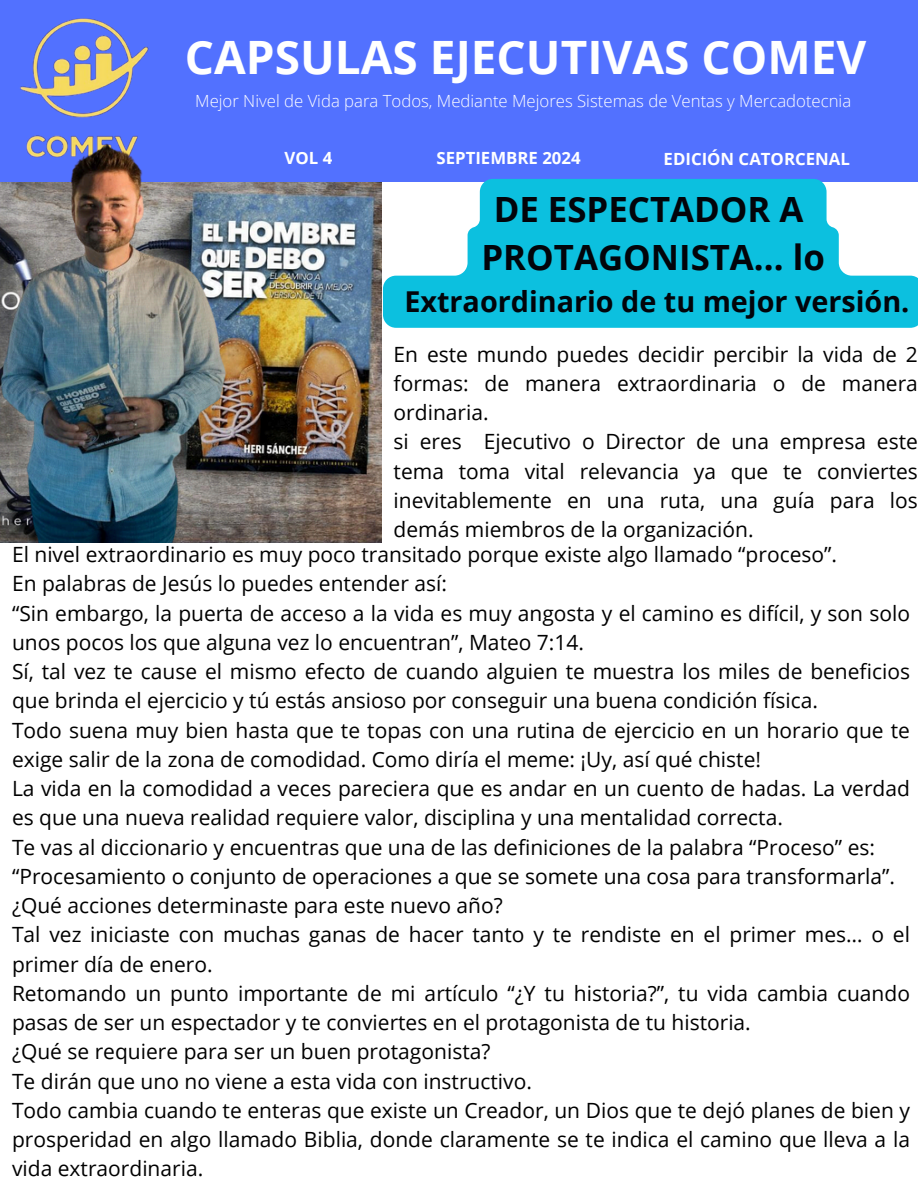
<style>
.page{position:relative;width:918px;height:1188px;background:#fff}
.page>*{position:absolute;margin:0;border:0;box-sizing:border-box;transform-origin:0 0}
.t1{font:700 46.05px "Open Sans";color:#fff}
.t2{font:700 34.8px/48.3px "Open Sans";color:#02040a;text-align:center}
.t3{font:700 28.8px "Open Sans";color:#02040a}
.t4{font:21px/29.2px "Open Sans";color:#000}
.t5{font:300 16.8px "Open Sans";color:#fff}
.t6{font:700 16.8px "Open Sans";color:#fff}
</style>
<div class="page">
<img style="left:284px;top:181px;width:98px;height:362px">
<div style="left:0;top:0;width:918px;height:181px;background:#5271ff"></div>
<img style="left:20px;top:18px;width:129px;height:125px">
<img style="left:0;top:143px;width:284px;height:400px">
<svg style="left:383px;top:179px;width:535px;height:149px;fill:#0cc0df"></svg>
<h1 class="t1" style="left:185px;top:25px;width:683px">CAPSULAS EJECUTIVAS COMEV</h1>
<p class="t5" style="left:195px;top:89px;width:658px">Mejor Nivel de Vida para Todos, Mediante Mejores Sistemas de Ventas y Mercadotecnia</p>
<p class="t6" style="left:285px;top:146px;width:49px">VOL 4</p>
<h2 class="t6" style="left:437px;top:146px;width:146px">SEPTIEMBRE 2024</h2>
<p class="t6" style="left:664px;top:147px;width:188px">EDICIÓN CATORCENAL</p>
<h3 class="t2" style="left:481px;top:184px;width:345px">DE ESPECTADOR A<br>PROTAGONISTA... lo</h3>
<h3 class="t3" style="left:404px;top:281px;width:507px">Extraordinario de tu mejor versión.</h3>
<h3 class="t4" style="left:394px;top:339px;width:526px">En este mundo puedes decidir percibir la vida de 2 formas: de manera extraordinaria o de manera ordinaria.<br>si eres Ejecutivo o Director de una empresa este tema toma vital relevancia ya que te conviertes inevitablemente en una ruta, una guía para los demás miembros de la organización.</h3>
<h4 class="t4" style="left:12px;top:539px;width:900px">El nivel extraordinario es muy poco transitado porque existe algo llamado “proceso”.<br>En palabras de Jesús lo puedes entender así:<br>“Sin embargo, la puerta de acceso a la vida es muy angosta y el camino es difícil, y son solo unos pocos los que alguna vez lo encuentran”, Mateo 7:14.<br>Sí, tal vez te cause el mismo efecto de cuando alguien te muestra los miles de beneficios que brinda el ejercicio y tú estás ansioso por conseguir una buena condición física.<br>Todo suena muy bien hasta que te topas con una rutina de ejercicio en un horario que te exige salir de la zona de comodidad. Como diría el meme: ¡Uy, así qué chiste!<br>La vida en la comodidad a veces pareciera que es andar en un cuento de hadas. La verdad es que una nueva realidad requiere valor, disciplina y una mentalidad correcta.<br>Te vas al diccionario y encuentras que una de las definiciones de la palabra “Proceso” es: “Procesamiento o conjunto de operaciones a que se somete una cosa para transformarla”. ¿Qué acciones determinaste para este nuevo año?<br>Tal vez iniciaste con muchas ganas de hacer tanto y te rendiste en el primer mes… o el primer día de enero.<br>Retomando un punto importante de mi artículo “¿Y tu historia?”, tu vida cambia cuando pasas de ser un espectador y te conviertes en el protagonista de tu historia.<br>¿Qué se requiere para ser un buen protagonista?<br>Te dirán que uno no viene a esta vida con instructivo.<br>Todo cambia cuando te enteras que existe un Creador, un Dios que te dejó planes de bien y prosperidad en algo llamado Biblia, donde claramente se te indica el camino que lleva a la vida extraordinaria.</h4>
</div>
